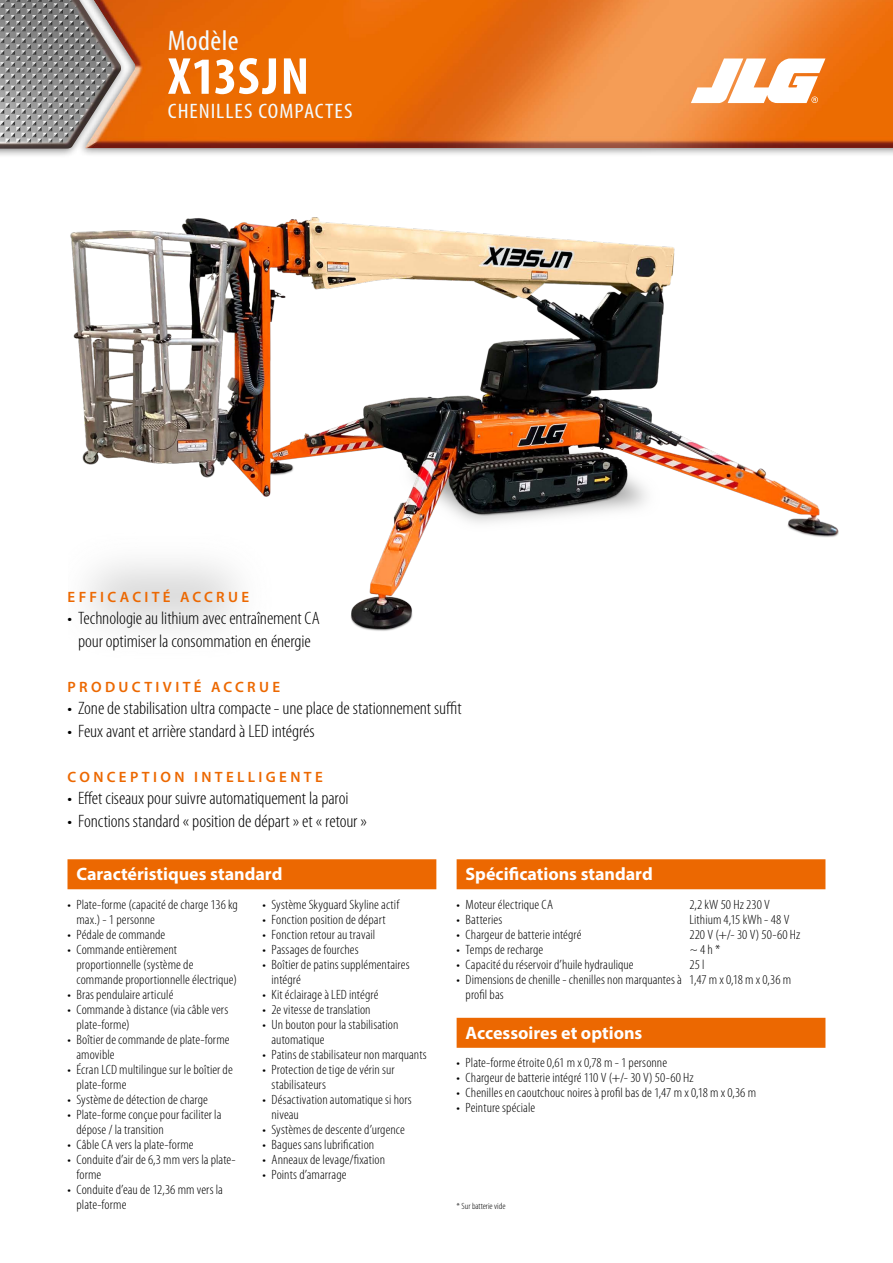
<style>
.page{position:relative;width:893px;height:1263px;background:#fff}
.page>*{position:absolute;margin:0;border:0;box-sizing:border-box;transform-origin:0 0}
.t1{font:700 condensed 52.5px "Myriad Pro";letter-spacing:.02em;color:#fff;scale:1.05 1}
.t2{font:condensed 28.5px "Myriad Pro";letter-spacing:.015em;color:#f3fbff;scale:1.05 1}
.t3{font:condensed 21px "Myriad Pro";letter-spacing:.04em;color:#f3fbff;scale:1.12 1}
.t4{font:300 condensed 18px/22.5px "Myriad Pro";letter-spacing:-.005em;color:#000;text-align:center;scale:1.07 1}
.t5{font:700 18px "Myriad Pro";color:#fff}
.t6{font:600 15px "Myriad Pro";letter-spacing:.225em;color:#ec6801}
.t7{font:300 condensed 13.5px/15px "Myriad Pro";letter-spacing:.005em;color:#000;scale:1.07 1}
.t8{font:300 condensed 9px "Myriad Pro";color:#000;scale:1.07 1}
</style>
<div class="page">
<div style="left:77px;top:0;width:816px;height:157px;background:#000;opacity:.5"></div>
<img style="left:128px;top:0;width:765px;height:148px">
<div style="left:0;top:0;width:128px;height:158px;background:#000;opacity:.5"></div>
<img style="left:0;top:0;width:121px;height:149px">
<svg style="left:691px;top:59px;width:134px;height:44px"></svg>
<img style="left:70px;top:217px;width:769px;height:414px">
<div style="left:457px;top:1018px;width:368px;height:30px;background:#ec6801"></div>
<div style="left:68px;top:859px;width:368px;height:30px;background:#ec6801"></div>
<div style="left:457px;top:859px;width:368px;height:30px;background:#ec6801"></div>
<h2 class="t2" style="left:168px;top:24px;width:69px">Modèle</h2>
<h1 class="t1" style="left:168px;top:43px;width:136px">X13SJN</h1>
<h3 class="t3" style="left:168px;top:98px;width:166px">CHENILLES COMPACTES</h3>
<p class="t6" style="left:68px;top:587px;width:183px">EFFICACITÉ ACCRUE</p>
<h3 class="t4" style="left:68px;top:607px;width:237px">• Technologie au lithium avec entraînement CA pour optimiser la consommation en énergie</h3>
<p class="t6" style="left:68px;top:677px;width:214px">PRODUCTIVITÉ ACCRUE</p>
<h3 class="t4" style="left:68px;top:697px;width:370px">• Zone de stabilisation ultra compacte - une place de stationnement suffit</h3>
<h3 class="t4" style="left:68px;top:719px;width:232px">• Feux avant et arrière standard à LED intégrés</h3>
<p class="t6" style="left:68px;top:767px;width:257px">CONCEPTION INTELLIGENTE</p>
<h3 class="t4" style="left:68px;top:787px;width:264px">• Effet ciseaux pour suivre automatiquement la paroi</h3>
<h3 class="t4" style="left:68px;top:809px;width:281px">• Fonctions standard « position de départ » et « retour »</h3>
<h3 class="t5" style="left:76px;top:862px;width:207px">Caractéristiques standard</h3>
<p class="t7" style="left:76px;top:897px;width:152px;text-indent:-9px">• Plate-forme (capacité de charge 136 kg max.) - 1 personne</p>
<p class="t7" style="left:68px;top:927px;width:93px">• Pédale de commande</p>
<p class="t7" style="left:76px;top:942px;width:152px;text-indent:-9px">• Commande entièrement proportionnelle (système de commande proportionnelle électrique)</p>
<p class="t7" style="left:68px;top:987px;width:101px">• Bras pendulaire articulé</p>
<p class="t7" style="left:76px;top:1002px;width:143px;text-indent:-9px">• Commande à distance (via câble vers plate-forme)</p>
<p class="t7" style="left:76px;top:1032px;width:145px;text-indent:-9px">• Boîtier de commande de plate-forme amovible</p>
<p class="t7" style="left:76px;top:1062px;width:148px;text-indent:-9px">• Écran LCD multilingue sur le boîtier de plate-forme</p>
<p class="t7" style="left:68px;top:1092px;width:133px">• Système de détection de charge</p>
<p class="t7" style="left:76px;top:1107px;width:137px;text-indent:-9px">• Plate-forme conçue pour faciliter la dépose / la transition</p>
<p class="t7" style="left:68px;top:1137px;width:119px">• Câble CA vers la plate-forme</p>
<p class="t7" style="left:76px;top:1152px;width:150px;text-indent:-9px">• Conduite d’air de 6,3 mm vers la plate&shy;forme</p>
<p class="t7" style="left:76px;top:1182px;width:138px;text-indent:-9px">• Conduite d’eau de 12,36 mm vers la plate-forme</p>
<p class="t7" style="left:263px;top:897px;width:129px">• Système Skyguard Skyline actif</p>
<p class="t7" style="left:263px;top:912px;width:116px">• Fonction position de départ</p>
<p class="t7" style="left:263px;top:927px;width:107px">• Fonction retour au travail</p>
<p class="t7" style="left:263px;top:942px;width:91px">• Passages de fourches</p>
<p class="t7" style="left:272px;top:957px;width:130px;text-indent:-9px">• Boîtier de patins supplémentaires intégré</p>
<p class="t7" style="left:263px;top:987px;width:110px">• Kit éclairage à LED intégré</p>
<p class="t7" style="left:263px;top:1002px;width:103px">• 2e vitesse de translation</p>
<p class="t7" style="left:272px;top:1017px;width:120px;text-indent:-9px">• Un bouton pour la stabilisation automatique</p>
<p class="t7" style="left:263px;top:1047px;width:155px">• Patins de stabilisateur non marquants</p>
<p class="t7" style="left:272px;top:1062px;width:117px;text-indent:-9px">• Protection de tige de vérin sur stabilisateurs</p>
<p class="t7" style="left:272px;top:1092px;width:132px;text-indent:-9px">• Désactivation automatique si hors niveau</p>
<p class="t7" style="left:263px;top:1122px;width:134px">• Systèmes de descente d’urgence</p>
<p class="t7" style="left:263px;top:1137px;width:106px">• Bagues sans lubrification</p>
<p class="t7" style="left:263px;top:1152px;width:116px">• Anneaux de levage/fixation</p>
<p class="t7" style="left:263px;top:1167px;width:80px">• Points d’amarrage</p>
<h3 class="t5" style="left:466px;top:862px;width:189px">Spécifications standard</h3>
<p class="t7" style="left:457px;top:897px;width:92px">• Moteur électrique CA</p>
<p class="t7" style="left:689px;top:897px;width:77px">2,2 kW 50 Hz 230 V</p>
<p class="t7" style="left:457px;top:912px;width:44px">• Batteries</p>
<p class="t7" style="left:689px;top:912px;width:95px">Lithium 4,15 kWh - 48 V</p>
<p class="t7" style="left:457px;top:927px;width:118px">• Chargeur de batterie intégré</p>
<p class="t7" style="left:689px;top:927px;width:105px">220 V (+/- 30 V) 50-60 Hz</p>
<p class="t7" style="left:457px;top:942px;width:82px">• Temps de recharge</p>
<p class="t7" style="left:689px;top:942px;width:31px">~ 4 h *</p>
<p class="t7" style="left:457px;top:957px;width:167px">• Capacité du réservoir d’huile hydraulique</p>
<p class="t7" style="left:689px;top:957px;width:16px">25 l</p>
<p class="t7" style="left:466px;top:972px;width:204px;text-indent:-9px">• Dimensions de chenille - chenilles non marquantes à profil bas</p>
<p class="t7" style="left:689px;top:972px;width:97px">1,47 m x 0,18 m x 0,36 m</p>
<h3 class="t5" style="left:466px;top:1021px;width:178px">Accessoires et options</h3>
<p class="t7" style="left:457px;top:1054px;width:198px">• Plate-forme étroite 0,61 m x 0,78 m - 1 personne</p>
<p class="t7" style="left:457px;top:1069px;width:223px">• Chargeur de batterie intégré 110 V (+/- 30 V) 50-60 Hz</p>
<p class="t7" style="left:457px;top:1084px;width:281px">• Chenilles en caoutchouc noires à profil bas de 1,47 m x 0,18 m x 0,36 m</p>
<p class="t7" style="left:457px;top:1099px;width:75px">• Peinture spéciale</p>
<p class="t8" style="left:457px;top:1201px;width:47px">* Sur batterie vide</p>
</div>
